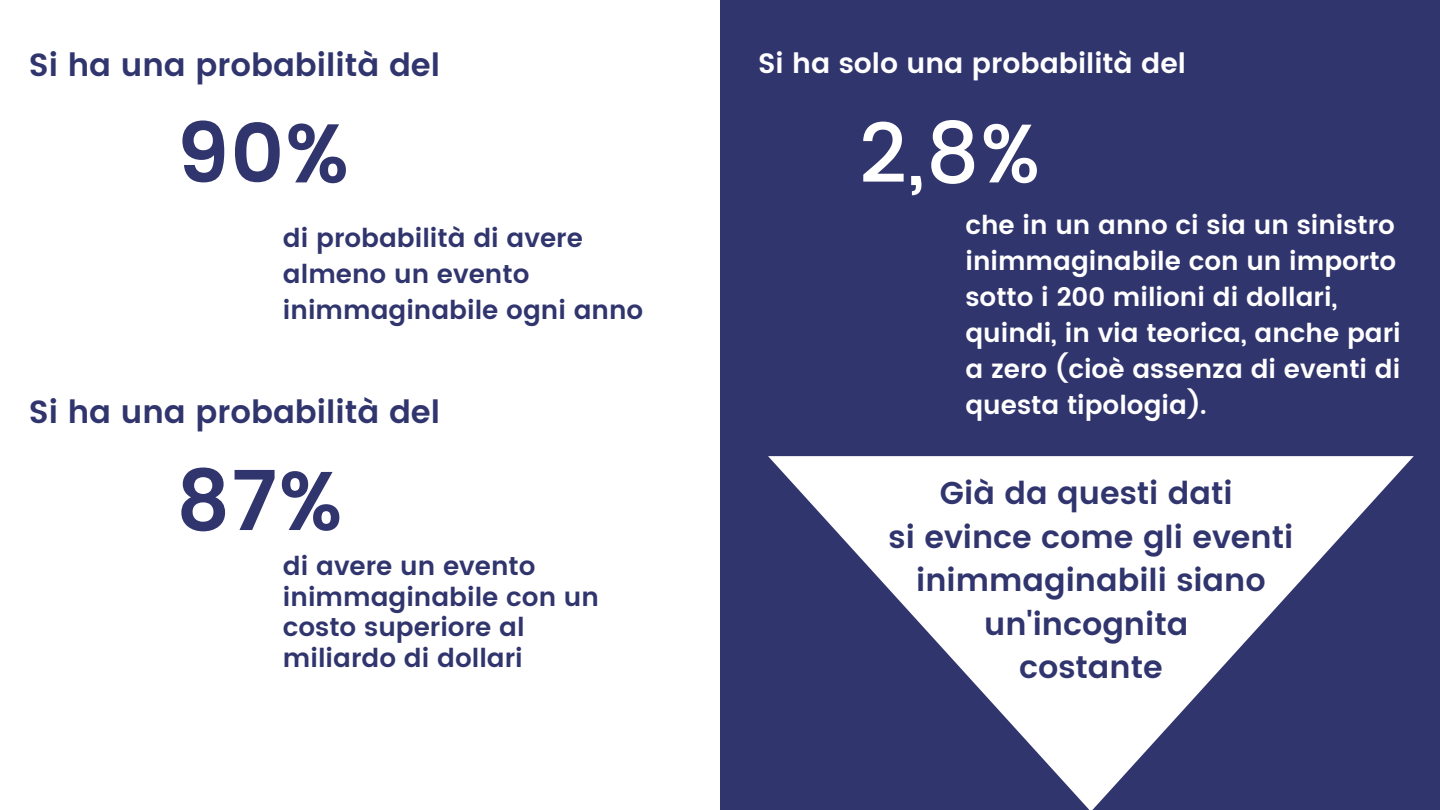
<style>
.page{position:relative;width:1440px;height:810px;background:#fff}
.page>*{position:absolute;margin:0;border:0;box-sizing:border-box;transform-origin:0 0}
.t1{font:600 83px "Poppins";color:#31356e}
.t2{font:500 83px "Poppins";color:#fff}
.t3{font:600 32px "Poppins";color:#31356e}
.t4{font:600 31.5px/43.5px "Poppins";color:#31356e;text-align:center}
.t5{font:600 28px "Poppins";color:#fff}
.t6{font:600 26px/36px "Poppins";color:#fff}
.t7{font:600 26px/30.8px "Poppins";color:#31356e}
</style>
<div class="page">
<div style="left:720px;top:0;width:720px;height:810px;background:#31356e"></div>
<svg style="left:768px;top:456px;width:646px;height:354px"></svg>
<p class="t3" style="left:29px;top:46px;width:413px">Si ha una probabilità del</p>
<p class="t1" style="left:177px;top:105px;width:174px">90%</p>
<p class="t7" style="left:283px;top:220px;width:362px;line-height:36px">di probabilità di avere almeno un evento inimmaginabile ogni anno</p>
<p class="t3" style="left:29px;top:393px;width:413px">Si ha una probabilità del</p>
<p class="t1" style="left:177px;top:453px;width:167px">87%</p>
<p class="t7" style="left:283px;top:551px;width:317px">di avere un evento inimmaginabile con un costo superiore al miliardo di dollari</p>
<p class="t5" style="left:758px;top:47px;width:429px">Si ha solo una probabilità del</p>
<p class="t2" style="left:859px;top:105px;width:183px">2,8%</p>
<p class="t6" style="left:965px;top:207px;width:437px">che in un anno ci sia un sinistro inimmaginabile con un importo sotto i 200 milioni di dollari, quindi, in via teorica, anche pari a zero (cioè assenza di eventi di questa tipologia).</p>
<p class="t4" style="left:940px;top:472px;width:294px">Già da questi dati</p>
<p class="t4" style="left:889px;top:515px;width:406px">si evince come gli eventi inimmaginabili siano un'incognita</p>
<p class="t4" style="left:1019px;top:646px;width:145px">costante</p>
</div>
